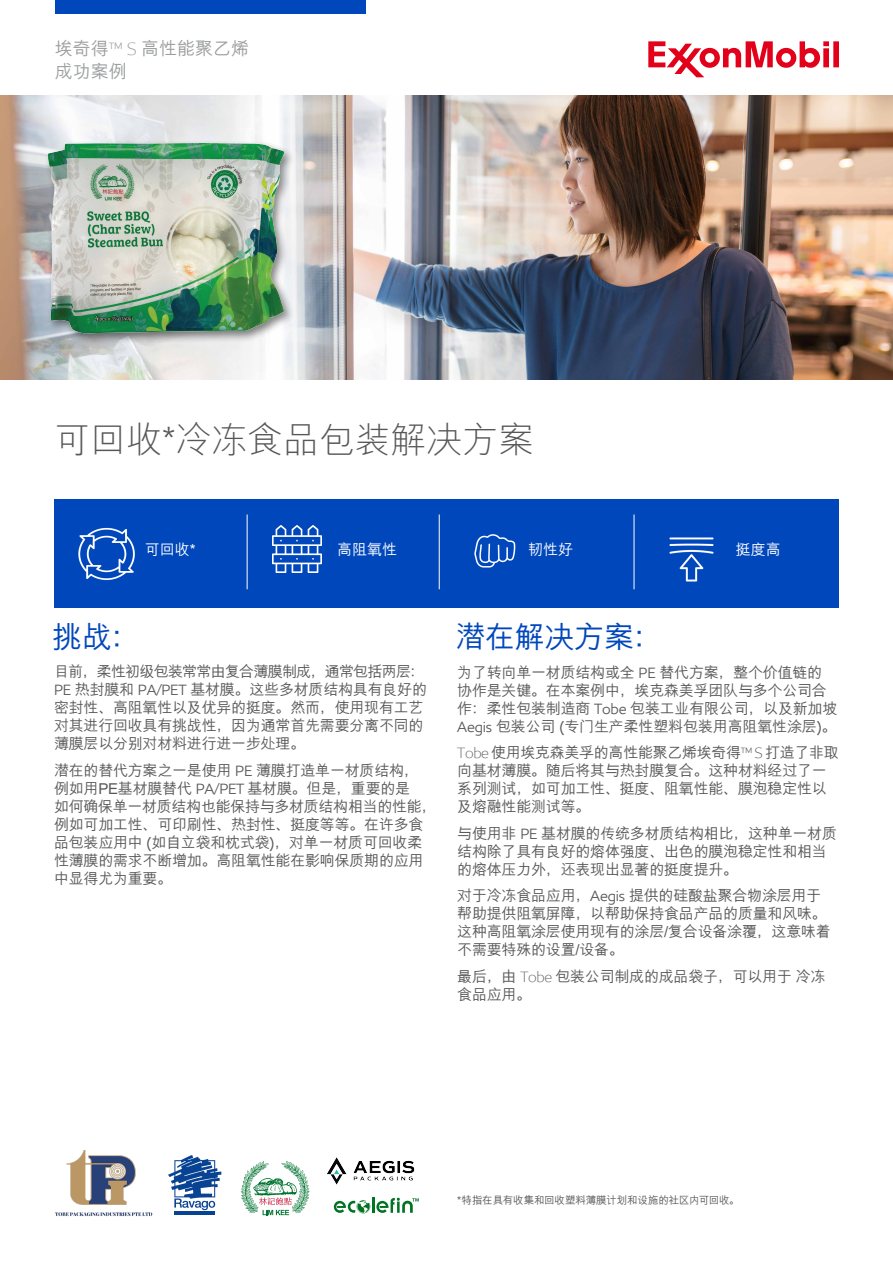
<style>
.page{position:relative;width:893px;height:1263px;background:#fff}
.page>*{position:absolute;margin:0;border:0;box-sizing:border-box;transform-origin:0 0}
.t1{font:300 36px "M Hei PRC";letter-spacing:-.005em;color:#58585a}
.t2{font:500 30px "M Hei PRC";letter-spacing:-.01em;color:#0047bb}
.t3{font:500 18px/22.8px "M Hei PRC";color:#9c9e9f}
.t4{font:500 15px/18px "M Hei PRC";letter-spacing:-.015em;color:#58585a}
.t5{font:500 15px "M Hei PRC";color:#fff}
.t6{font:500 10.5px "M Hei PRC";letter-spacing:-.015em;color:#58585a}
.s1{font-family:"E Mprint";font-weight:300}
.s2{font-family:"E Mprint";font-weight:400}
</style>
<div class="page">
<div style="left:54px;top:499px;width:785px;height:108px;background:#0047bb"></div>
<hr style="left:439px;top:514px;width:1px;height:75px;background:#fff">
<hr style="left:247px;top:514px;width:1px;height:75px;background:#fff">
<img style="left:78px;top:527px;width:57px;height:53px">
<img style="left:474px;top:534px;width:42px;height:34px">
<hr style="left:634px;top:514px;width:1px;height:75px;background:#fff">
<img style="left:669px;top:537px;width:45px;height:45px">
<img style="left:272px;top:525px;width:50px;height:48px">
<div style="left:55px;top:0;width:311px;height:14px;background:#0047bb"></div>
<img style="left:0;top:96px;width:893px;height:283px">
<svg style="left:241px;top:1161px;width:68px;height:54px"></svg>
<hr style="left:174px;top:1211px;width:41px;height:4px;background:#084393">
<svg style="left:173px;top:1155px;width:48px;height:55px"></svg>
<svg style="left:334px;top:1197px;width:85px;height:17px"></svg>
<img style="left:55px;top:1150px;width:118px;height:67px">
<img style="left:327px;top:1157px;width:88px;height:28px">
<svg style="left:648px;top:41px;width:191px;height:36px"></svg>
<img style="left:16px;top:96px;width:311px;height:283px">
<p class="t3" style="left:55px;top:37px;width:196px">埃奇得<span class="s1">™ S</span> 高性能聚乙烯成功案例</p>
<h1 class="t1" style="left:54px;top:420px;width:481px">可回收*冷冻食品包装解决方案</h1>
<h2 class="t2" style="left:52px;top:620px;width:91px">挑战：</h2>
<p class="t5" style="left:145px;top:541px;width:52px">可回收*</p>
<p class="t5" style="left:337px;top:541px;width:62px">高阻氧性</p>
<p class="t5" style="left:528px;top:541px;width:46px">韧性好</p>
<p class="t5" style="left:736px;top:541px;width:46px">挺度高</p>
<h2 class="t2" style="left:455px;top:620px;width:210px">潜在解决方案：</h2>
<p class="t4" style="left:54px;top:663px;width:375px">目前，柔性初级包装常常由复合薄膜制成，通常包括两层：<br><span class="s2">PE</span> 热封膜和 <span class="s2">PA/PET</span> 基材膜。这些多材质结构具有良好的密封性、高阻氧性以及优异的挺度。然而，使用现有工艺对其进行回收具有挑战性，因为通常首先需要分离不同的薄膜层以分别对材料进行进一步处理。</p>
<p class="t4" style="left:54px;top:762px;width:384px">潜在的替代方案之一是使用 <span class="s2">PE</span> 薄膜打造单一材质结构，例如用PE基材膜替代 <span class="s2">PA/PET</span> 基材膜。但是，重要的是<br>如何确保单一材质结构也能保持与多材质结构相当的性能，例如可加工性、可印刷性、热封性、挺度等等。在许多食品包装应用中 (如自立袋和枕式袋)，对单一材质可回收柔性薄膜的需求不断增加。高阻氧性能在影响保质期的应用中显得尤为重要。</p>
<p class="t4" style="left:457px;top:664px;width:382px">为了转向单一材质结构或全 <span class="s2">PE</span> 替代方案，整个价值链的协作是关键。在本案例中，埃克森美孚团队与多个公司合作：柔性包装制造商 <span class="s2">Tobe</span> 包装工业有限公司，以及新加坡<br><span class="s2">Aegis</span> 包装公司 (专门生产柔性塑料包装用高阻氧性涂层)。</p>
<p class="t4" style="left:457px;top:744px;width:383px"><span class="s1">Tobe</span> 使用埃克森美孚的高性能聚乙烯埃奇得<span class="s1">™ S</span> 打造了非取向基材薄膜。随后将其与热封膜复合。这种材料经过了一系列测试，如可加工性、挺度、阻氧性能、膜泡稳定性以及熔融性能测试等。</p>
<p class="t4" style="left:457px;top:825px;width:381px">与使用非 <span class="s2">PE</span> 基材膜的传统多材质结构相比，这种单一材质结构除了具有良好的熔体强度、出色的膜泡稳定性和相当的熔体压力外，还表现出显著的挺度提升。</p>
<p class="t4" style="left:457px;top:887px;width:375px">对于冷冻食品应用，<span class="s2">Aegis</span> 提供的硅酸盐聚合物涂层用于帮助提供阻氧屏障，以帮助保持食品产品的质量和风味。这种高阻氧涂层使用现有的涂层/复合设备涂覆，这意味着不需要特殊的设置/设备。</p>
<p class="t4" style="left:457px;top:968px;width:370px">最后，由 <span class="s1">Tobe</span> 包装公司制成的成品袋子，可以用于 冷冻食品应用。</p>
<p class="t6" style="left:457px;top:1195px;width:284px">*特指在具有收集和回收塑料薄膜计划和设施的社区内可回收。</p>
</div>
